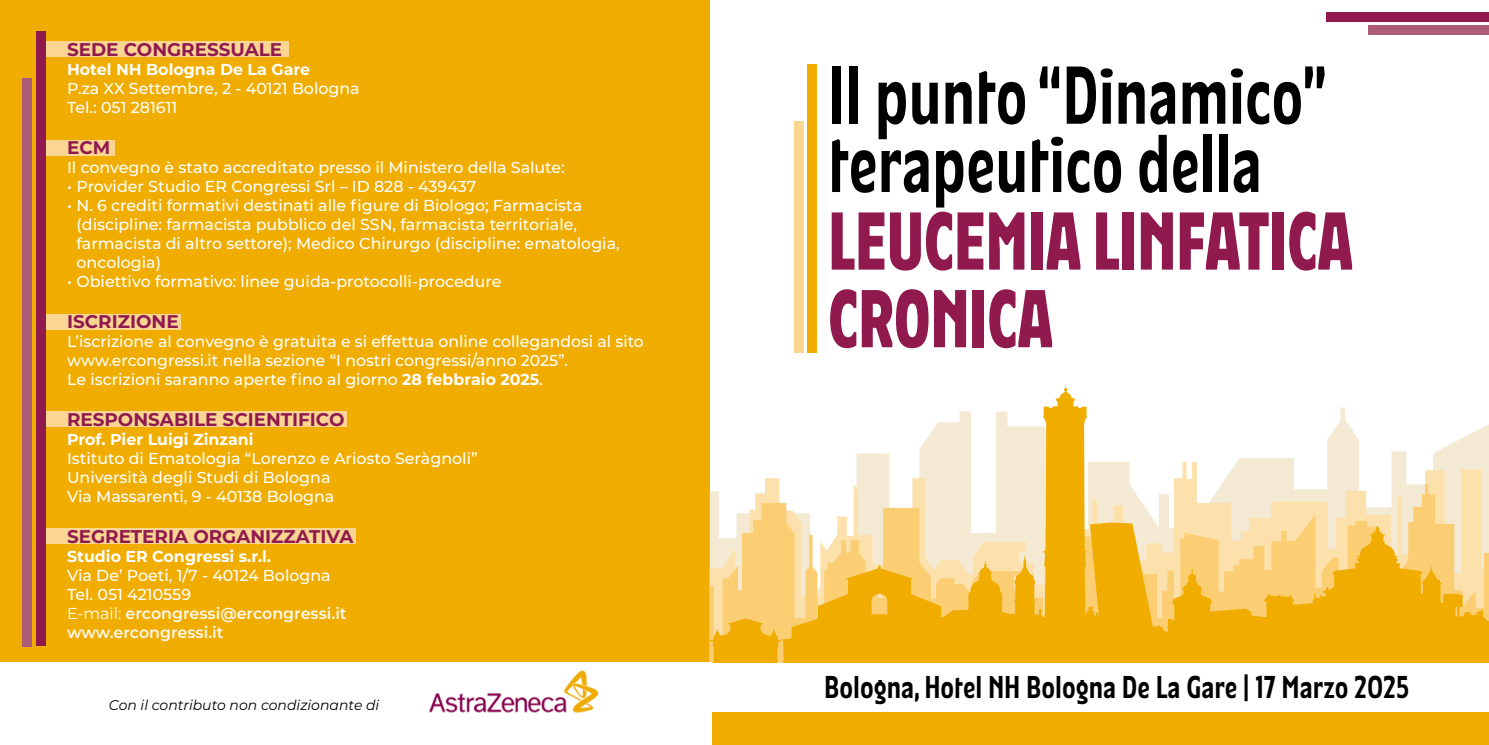
<style>
.page{position:relative;width:1489px;height:745px;background:#fff}
.page>*{position:absolute;margin:0;border:0;box-sizing:border-box;transform-origin:0 0}
.t1{font:700 81.55px/68.2px "New Herman";color:#000}
.t2{font:800 81.55px/77.5px "New Herman";color:#90194e}
.t3{font:700 31.5px "New Herman";color:#000;scale:1.11 1}
.t4{font:700 18.38px "Montserrat";color:#90194e}
.t5{font:500 15.75px/19.1px "Montserrat";color:#fff}
.t6{font:600 15.75px/19.1px "Montserrat";color:#fef7eb}
.t7{font:700 15.75px "Montserrat";color:#fff}
.t8{font:italic 14px "Montserrat";color:#000}
.s1{font-weight:700}
.s2{font-weight:500;color:#fff}
.s3{font-weight:400;color:#fff}
</style>
<div class="page">
<svg style="left:709px;top:386px;width:779px;height:276px"></svg>
<div style="left:0;top:0;width:709px;height:744px;background:#f0ad00"></div>
<div style="left:807px;top:64px;width:10px;height:288px;background:#f0ad00"></div>
<div style="left:681px;top:712px;width:807px;height:32px;background:#f0ad00"></div>
<div style="left:794px;top:121px;width:10px;height:231px;background:#fad692"></div>
<div style="left:1326px;top:12px;width:162px;height:10px;background:#90194e"></div>
<div style="left:1368px;top:25px;width:120px;height:10px;background:#ad5c77"></div>
<div style="left:22px;top:78px;width:10px;height:567px;background:#ad5c77"></div>
<div style="left:42px;top:42px;width:247px;height:15px;background:#fad692"></div>
<div style="left:42px;top:140px;width:73px;height:15px;background:#fad692"></div>
<div style="left:42px;top:313px;width:138px;height:16px;background:#fad692"></div>
<div style="left:42px;top:411px;width:304px;height:16px;background:#fad692"></div>
<div style="left:42px;top:528px;width:313px;height:15px;background:#fad692"></div>
<div style="left:36px;top:32px;width:10px;height:613px;background:#90194e"></div>
<div style="left:0;top:662px;width:711px;height:82px;background:#fff"></div>
<img style="left:429px;top:670px;width:170px;height:43px">
<p class="t4" style="left:67px;top:36px;width:216px">SEDE CONGRESSUALE</p>
<p class="t7" style="left:67px;top:58px;width:245px">Hotel NH Bologna De La Gare</p>
<p class="t5" style="left:67px;top:78px;width:294px">P.za XX Settembre, 2 - 40121 Bologna<br>Tel.: 051 281611</p>
<p class="t4" style="left:67px;top:134px;width:45px">ECM</p>
<p class="t5" style="left:67px;top:157px;width:499px">Il convegno è stato accreditato presso il Ministero della Salute:</p>
<p class="t5" style="left:67px;top:176px;width:410px">• Provider Studio ER Congressi Srl – ID 828 - 439437</p>
<p class="t5" style="left:77px;top:195px;width:544px;text-indent:-9px">• N. 6 crediti formativi destinati alle figure di Biologo; Farmacista (discipline: farmacista pubblico del SSN, farmacista territoriale, farmacista di altro settore); Medico Chirurgo (discipline: ematologia, oncologia)</p>
<p class="t5" style="left:67px;top:271px;width:436px">• Obiettivo formativo: linee guida-protocolli-procedure</p>
<p class="t4" style="left:67px;top:308px;width:113px">ISCRIZIONE</p>
<p class="t5" style="left:67px;top:331px;width:578px">L’iscrizione al convegno è gratuita e si effettua online collegandosi al sito www.ercongressi.it nella sezione “I nostri congressi/anno 2025”.<br>Le iscrizioni saranno aperte fino al giorno <span class="s1">28 febbraio 2025</span>.</p>
<p class="t4" style="left:67px;top:406px;width:279px">RESPONSABILE SCIENTIFICO</p>
<p class="t7" style="left:67px;top:428px;width:188px">Prof. Pier Luigi Zinzani</p>
<p class="t5" style="left:67px;top:448px;width:412px">Istituto di Ematologia “Lorenzo e Ariosto Seràgnoli”<br>Università degli Studi di Bologna<br>Via Massarenti, 9 - 40138 Bologna</p>
<p class="t4" style="left:67px;top:523px;width:288px">SEGRETERIA ORGANIZZATIVA</p>
<p class="t7" style="left:67px;top:544px;width:205px">Studio ER Congressi s.r.l.</p>
<p class="t6" style="left:67px;top:565px;width:281px"><span class="s2">Via De’ Poeti, 1/7 - 40124 Bologna<br>Tel. 051 4210559<br></span><span class="s3">E-mail:</span> ercongressi@ercongressi.it www.ercongressi.it</p>
<p class="t8" style="left:109px;top:694px;width:272px">Con il contributo non condizionante di</p>
<h1 class="t1" style="left:828px;top:62px;width:500px">Il punto “Dinamico” terapeutico della</h1>
<h1 class="t2" style="left:828px;top:203px;width:526px">LEUCEMIA LINFATICA<br>CRONICA</h1>
<h2 class="t3" style="left:824px;top:669px;width:528px">Bologna, Hotel NH Bologna De La Gare | 17 Marzo 2025</h2>
</div>
